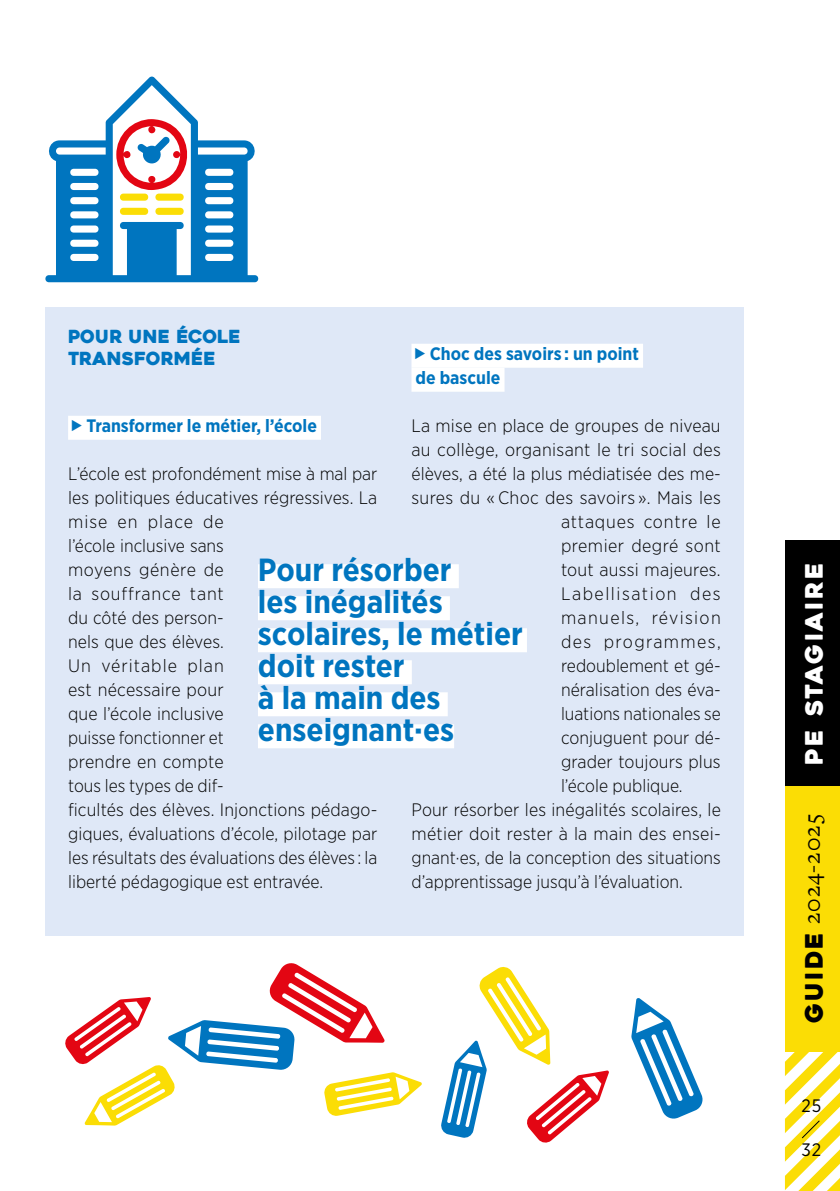
<style>
.page{position:relative;width:840px;height:1191px;background:#fff}
.page>*{position:absolute;margin:0;border:0;box-sizing:border-box;transform-origin:0 0}
.t1{font:700 32px/32px "Gotham Narrow";color:#0075bf}
.t2{font:24px "Freight Text Pro";letter-spacing:.05em;color:#000}
.t3{font:24px "Heavitas";letter-spacing:.1em;color:#fff}
._04_texte-justifié{font:300 18px/24px "Gotham Narrow";letter-spacing:.005em;color:#000}
.t4{font:700 18px/24px "Gotham Narrow";color:#0075bf}
._04_texte-justifié-2{font:300 18px "Gotham Narrow";letter-spacing:.075em;color:#000}
.titre_encadré{font:18px/21.6px "Heavitas";color:#0075bf}
._04_texte-justifié-3{font:300 18px "Gotham Narrow";letter-spacing:.045em;color:#000}
._04_texte-justifié-4{font:300 18px "Gotham Narrow";letter-spacing:.025em;color:#000}
._04_texte-justifié-5{font:300 18px "Gotham Narrow";letter-spacing:.085em;color:#000}
.t5{font:18px "Gotham Narrow";color:#000}
.s1{font-family:"Heavitas"}
</style>
<div class="page">
<div style="left:784px;top:540px;width:55px;height:247px;background:#000"></div>
<div style="left:784px;top:786px;width:55px;height:265px;background:#fbdd05"></div>
<svg style="left:784px;top:1050px;width:55px;height:141px"></svg>
<div style="left:45px;top:307px;width:698px;height:629px;background:#dfe8f7"></div>
<div style="left:68px;top:416px;width:253px;height:24px;background:#fff"></div>
<div style="left:411px;top:344px;width:231px;height:24px;background:#fff"></div>
<div style="left:411px;top:368px;width:93px;height:24px;background:#fff"></div>
<div style="left:258px;top:564px;width:200px;height:24px;background:#fff"></div>
<div style="left:258px;top:596px;width:191px;height:24px;background:#fff"></div>
<div style="left:258px;top:628px;width:268px;height:24px;background:#fff"></div>
<div style="left:258px;top:660px;width:153px;height:24px;background:#fff"></div>
<div style="left:258px;top:692px;width:189px;height:24px;background:#fff"></div>
<div style="left:258px;top:724px;width:196px;height:24px;background:#fff"></div>
<svg style="left:631px;top:998px;width:72px;height:121px"></svg>
<svg style="left:65px;top:963px;width:357px;height:162px"></svg>
<svg style="left:441px;top:966px;width:167px;height:177px"></svg>
<svg style="left:45px;top:76px;width:214px;height:206px"></svg>
<svg style="left:116px;top:119px;width:83px;height:82px"></svg>
<svg style="left:119px;top:208px;width:66px;height:7px"></svg>
<p class="titre_encadré" style="left:68px;top:326px;width:174px">POUR UNE ÉCOLE<br>TRANSFORMÉE</p>
<p class="t4" style="left:415px;top:342px;width:225px;text-indent:14px">Choc des savoirs : un point de bascule</p>
<p class="_04_texte-justifié" style="left:411px;top:413px;width:310px">La mise en place de groupes de niveau</p>
<p class="_04_texte-justifié" style="left:411px;top:437px;width:311px">au collège, organisant le tri social des</p>
<p class="_04_texte-justifié" style="left:411px;top:461px;width:310px">élèves, a été la plus médiatisée des me-</p>
<p class="_04_texte-justifié" style="left:411px;top:485px;width:311px">sures du « Choc des savoirs ». Mais les</p>
<p class="_04_texte-justifié-3" style="left:560px;top:511px;width:161px">attaques contre le</p>
<p class="_04_texte-justifié-4" style="left:560px;top:535px;width:161px">premier degré sont</p>
<p class="_04_texte-justifié" style="left:560px;top:557px;width:161px">tout aussi majeures.</p>
<p class="_04_texte-justifié-5" style="left:560px;top:583px;width:161px">Labellisation des</p>
<p class="_04_texte-justifié-2" style="left:560px;top:607px;width:161px">manuels, révision</p>
<p class="_04_texte-justifié-2" style="left:560px;top:631px;width:161px">des programmes,</p>
<p class="_04_texte-justifié" style="left:560px;top:653px;width:161px">redoublement et gé-</p>
<p class="_04_texte-justifié" style="left:560px;top:677px;width:161px">néralisation des éva-</p>
<p class="_04_texte-justifié" style="left:560px;top:701px;width:161px">luations nationales se</p>
<p class="_04_texte-justifié" style="left:560px;top:725px;width:161px">conjuguent pour dé-</p>
<p class="_04_texte-justifié" style="left:560px;top:749px;width:161px">grader toujours plus</p>
<p class="_04_texte-justifié" style="left:560px;top:773px;width:123px">l’école publique.</p>
<p class="_04_texte-justifié" style="left:411px;top:797px;width:311px;text-align:justify">Pour résorber les inégalités scolaires, le métier doit rester à la main des ensei&shy;gnant·es, de la conception des situations d’apprentissage jusqu’à l’évaluation.</p>
<p class="t4" style="left:86px;top:414px;width:232px">Transformer le métier, l’école</p>
<p class="_04_texte-justifié" style="left:68px;top:461px;width:310px">L’école est profondément mise à mal par les politiques éducatives régressives. La mise en place de<br>l’école inclusive sans<br>moyens génère de<br>la souffrance tant<br>du côté des person-<br>nels que des élèves.<br>Un véritable plan<br>est nécessaire pour<br>que l’école inclusive<br>puisse fonctionner et<br>prendre en compte<br>tous les types de dif-<br>ficultés des élèves. Injonctions pédago&shy;giques, évaluations d’école, pilotage par les résultats des évaluations des élèves : la liberté pédagogique est entravée.</p>
<p class="t1" style="left:258px;top:553px;width:266px">Pour résorber<br>les inégalités scolaires, le métier doit rester<br>à la main des enseignant·es</p>
<h2 class="t3" style="left:799px;top:764px;width:203px;rotate:-90deg">PE STAGIAIRE</h2>
<h2 class="t2" style="left:796px;top:1023px;width:211px;rotate:-90deg"><span class="s1">GUIDE</span> 2024-2025</h2>
<p class="t5" style="left:800px;top:1094px;width:21px">25</p>
<p class="t5" style="left:801px;top:1138px;width:21px">32</p>
</div>
